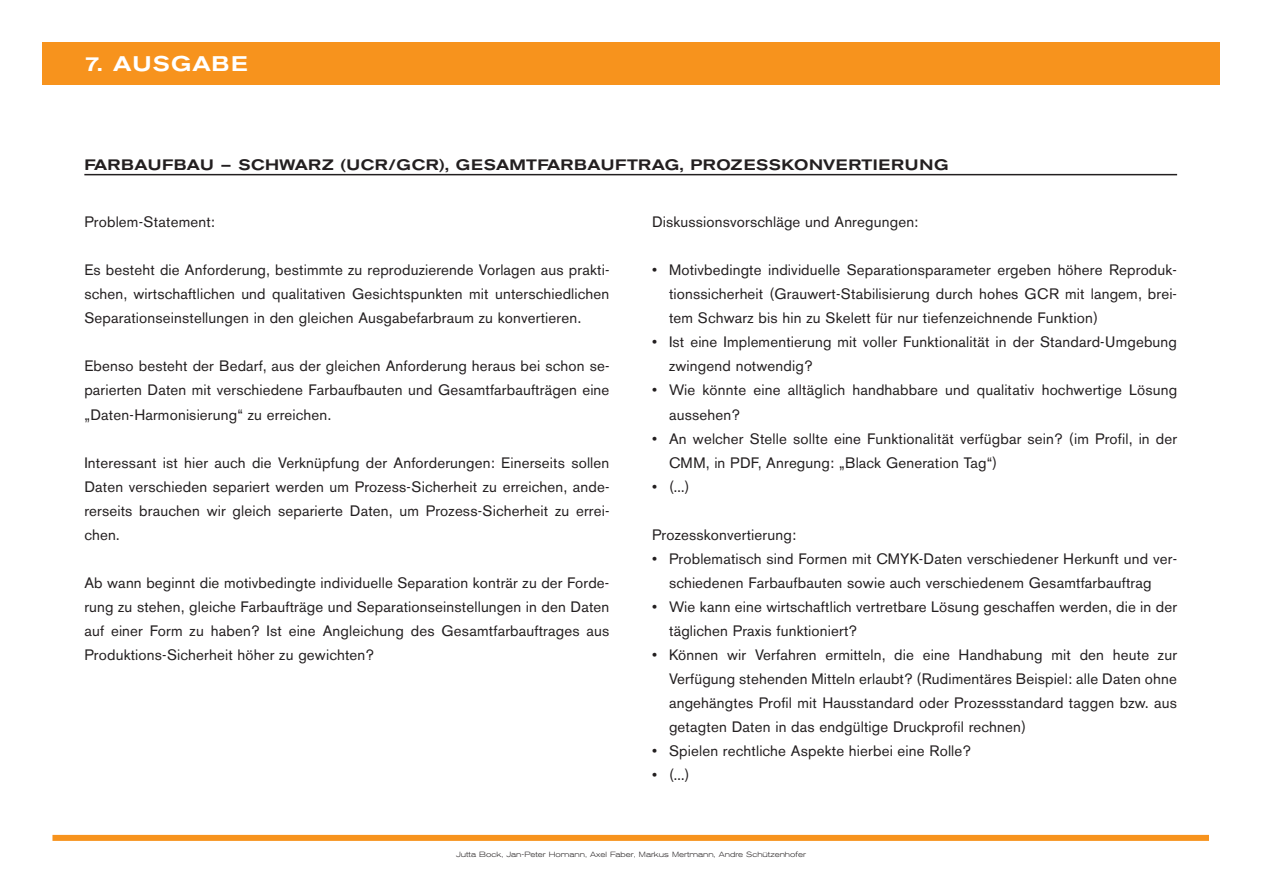
<style>
.page{position:relative;width:1263px;height:893px;background:#fff}
.page>*{position:absolute;margin:0;border:0;box-sizing:border-box;transform-origin:0 0}
.t1{font:500 21px "Akzidenz Grot Ext BQ";letter-spacing:.055em;color:#fff}
.t2{font:15px/24px "Akzidenz Grotesk BQ";letter-spacing:.01em;color:#231f20;text-align:justify}
.t3{font:500 15px "Akzidenz Grot Ext BQ";letter-spacing:.035em;color:#231f20}
.t4{font:300 7.5px "Akzidenz Grot Ext BQ";color:#231f20}
</style>
<div class="page">
<div style="left:42px;top:42px;width:1178px;height:43px;background:#f7931d"></div>
<hr style="left:84px;top:174px;width:1093px;height:1px;background:#231f20">
<div style="left:52px;top:834px;width:1157px;height:6px;background:#f7931d"></div>
<h1 class="t1" style="left:84px;top:56px;width:165px">7. AUSGABE</h1>
<p class="t3" style="left:84px;top:159px;width:866px">FARBAUFBAU – SCHWARZ (UCR/GCR), GESAMTFARBAUFTRAG, PROZESSKONVERTIERUNG</p>
<p class="t2" style="left:84px;top:212px;width:132px">Problem-Statement:</p>
<p class="t2" style="left:84px;top:260px;width:527px">Es besteht die Anforderung, bestimmte zu reproduzierende Vorlagen aus prakti&shy;schen, wirtschaftlichen und qualitativen Gesichtspunkten mit unterschiedlichen Separationseinstellungen in den gleichen Ausgabefarbraum zu konvertieren.</p>
<p class="t2" style="left:84px;top:356px;width:527px">Ebenso besteht der Bedarf, aus der gleichen Anforderung heraus bei schon se&shy;parierten Daten mit verschiedene Farbaufbauten und Gesamtfarbaufträgen eine „Daten-Harmonisierung“ zu erreichen.</p>
<p class="t2" style="left:84px;top:452px;width:527px">Interessant ist hier auch die Verknüpfung der Anforderungen: Einerseits sollen Daten verschieden separiert werden um Prozess-Sicherheit zu erreichen, ande&shy;rerseits brauchen wir gleich separierte Daten, um Prozess-Sicherheit zu errei&shy;chen.</p>
<p class="t2" style="left:84px;top:572px;width:527px">Ab wann beginnt die motivbedingte individuelle Separation konträr zu der Forde&shy;rung zu stehen, gleiche Farbaufträge und Separationseinstellungen in den Daten auf einer Form zu haben? Ist eine Angleichung des Gesamtfarbauftrages aus Produktions-Sicherheit höher zu gewichten?</p>
<p class="t2" style="left:652px;top:212px;width:268px">Diskussionsvorschläge und Anregungen:</p>
<p class="t2" style="left:669px;top:260px;width:510px;text-indent:-17px">• Motivbedingte individuelle Separationsparameter ergeben höhere Reproduk&shy;tionssicherheit (Grauwert-Stabilisierung durch hohes GCR mit langem, brei&shy;tem Schwarz bis hin zu Skelett für nur tiefenzeichnende Funktion)</p>
<p class="t2" style="left:669px;top:332px;width:509px;text-indent:-17px">• Ist eine Implementierung mit voller Funktionalität in der Standard-Umgebung zwingend notwendig?</p>
<p class="t2" style="left:669px;top:380px;width:510px;text-indent:-17px">• Wie könnte eine alltäglich handhabbare und qualitativ hochwertige Lösung aussehen?</p>
<p class="t2" style="left:669px;top:428px;width:510px;text-indent:-17px">• An welcher Stelle sollte eine Funktionalität verfügbar sein? (im Profil, in der<br>CMM, in PDF, Anregung: „Black Generation Tag“)</p>
<p class="t2" style="left:652px;top:476px;width:39px">• (...)</p>
<p class="t2" style="left:652px;top:524px;width:146px">Prozesskonvertierung:</p>
<p class="t2" style="left:652px;top:548px;width:527px;text-align:center">• Problematisch sind Formen mit CMYK-Daten verschiedener Herkunft und ver&shy;schiedenen Farbaufbauten sowie auch verschiedenem Gesamtfarbauftrag</p>
<p class="t2" style="left:669px;top:596px;width:510px;text-indent:-17px">• Wie kann eine wirtschaftlich vertretbare Lösung geschaffen werden, die in der täglichen Praxis funktioniert?</p>
<p class="t2" style="left:669px;top:644px;width:510px;text-indent:-17px">• Können wir Verfahren ermitteln, die eine Handhabung mit den heute zur Verfügung stehenden Mitteln erlaubt? (Rudimentäres Beispiel: alle Daten ohne angehängtes Profil mit Hausstandard oder Prozessstandard taggen bzw. aus getagten Daten in das endgültige Druckprofil rechnen)</p>
<p class="t2" style="left:652px;top:740px;width:320px">• Spielen rechtliche Aspekte hierbei eine Rolle?</p>
<p class="t2" style="left:652px;top:764px;width:39px">• (...)</p>
<p class="t4" style="left:456px;top:851px;width:351px">Jutta Bock, Jan-Peter Homann, Axel Faber, Markus Mertmann, Andre Schützenhofer</p>
</div>
